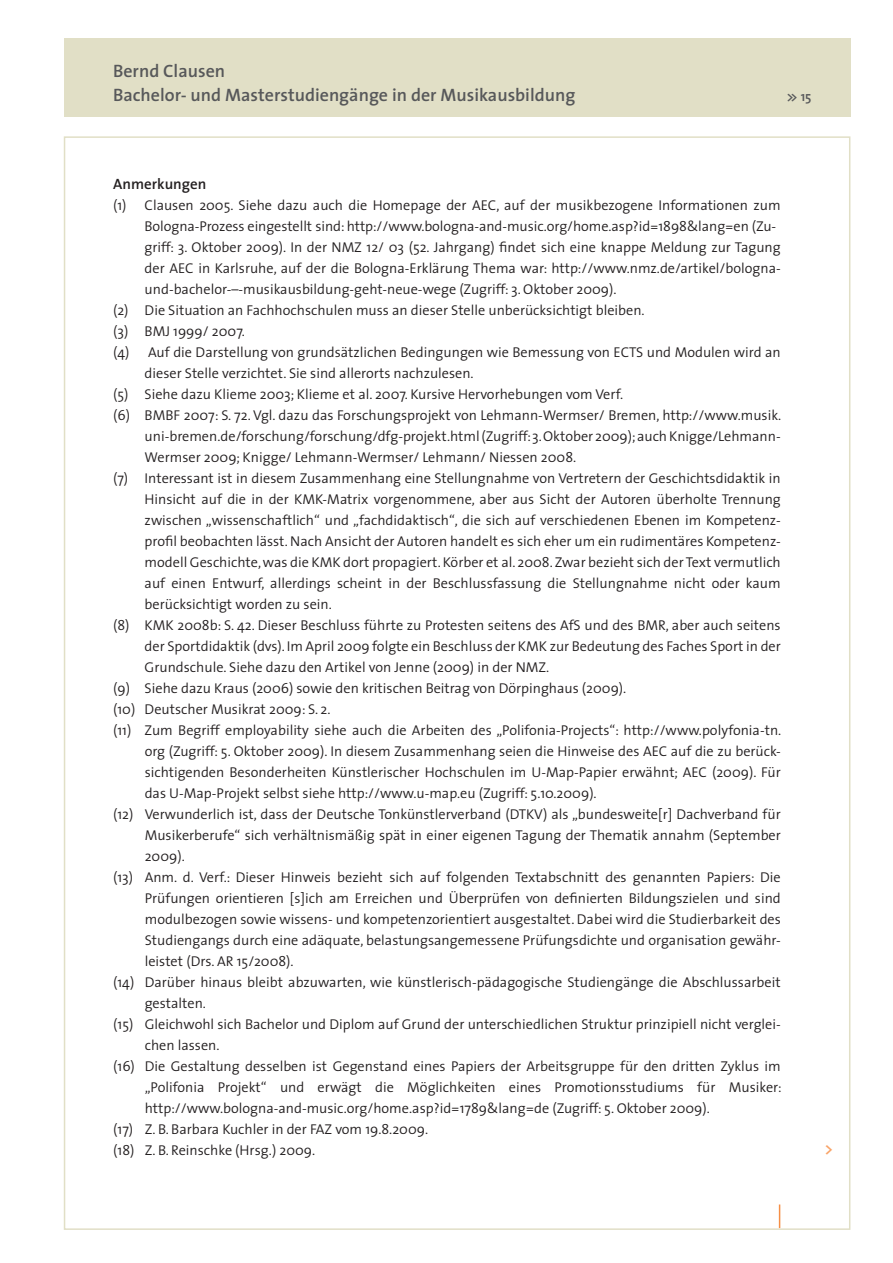
<style>
.page{position:relative;width:893px;height:1263px;background:#fff}
.page>*{position:absolute;margin:0;border:0;box-sizing:border-box;transform-origin:0 0}
.t1{font:600 18px/24px "The Sans";color:#57585a}
.t2{font:600 16.5px "The Sans";color:#f9a367}
.t3{font:600 15px "The Sans";color:#231f20}
.t4{font:300 14.25px "The Sans";color:#231f20}
.t5{font:600 13.5px "The Sans";color:#57585a}
</style>
<div class="page">
<svg style="left:779px;top:1204px;width:1px;height:24px"></svg>
<div style="left:64px;top:38px;width:786px;height:79px;background:#e1dfc6"></div>
<p class="t1" style="left:113px;top:59px;width:399px">P ter Wicke<br>Populäre Musik in d B ndesrepublik Deutschland</p>
<p class="t1" style="left:113px;top:59px;width:464px">Bernd Clausen<br>Bachelor- und Masterstudiengänge in der Musikausbildung</p>
<p class="t5" style="left:787px;top:88px;width:26px">&gt;&gt; 15</p>
<p class="t5" style="left:801px;top:88px;width:21px">015</p>
<p class="t3" style="left:113px;top:174px;width:95px">Anmerkungen</p>
<p class="t4" style="left:113px;top:196px;width:669px">(1) Clausen 2005. Siehe dazu auch die Homepage der AEC, auf der musikbezogene Informationen zum</p>
<p class="t4" style="left:145px;top:217px;width:633px">Bologna-Prozess eingestellt sind: http://www.bologna-and-music.org/home.asp?id=1898&amp;lang=en (Zu-</p>
<p class="t4" style="left:145px;top:238px;width:638px">griff: 3. Oktober 2009). In der NMZ 12/ 03 (52. Jahrgang) findet sich eine knappe Meldung zur Tagung</p>
<p class="t4" style="left:145px;top:259px;width:638px">der AEC in Karlsruhe, auf der die Bologna-Erklärung Thema war: http://www.nmz.de/artikel/bologna-</p>
<p class="t4" style="left:145px;top:280px;width:473px">und-bachelor-–-musikausbildung-geht-neue-wege (Zugriff: 3. Oktober 2009).</p>
<p class="t4" style="left:113px;top:301px;width:533px">(2) Die Situation an Fachhochschulen muss an dieser Stelle unberücksichtigt bleiben.</p>
<p class="t4" style="left:113px;top:322px;width:133px">(3) BMJ 1999/ 2007.</p>
<p class="t4" style="left:113px;top:343px;width:669px">(4) Auf die Darstellung von grundsätzlichen Bedingungen wie Bemessung von ECTS und Modulen wird an</p>
<p class="t4" style="left:145px;top:364px;width:331px">dieser Stelle verzichtet. Sie sind allerorts nachzulesen.</p>
<p class="t4" style="left:113px;top:385px;width:511px">(5) Siehe dazu Klieme 2003; Klieme et al. 2007. Kursive Hervorhebungen vom Verf.</p>
<p class="t4" style="left:113px;top:406px;width:670px">(6) BMBF 2007: S. 72. Vgl. dazu das Forschungsprojekt von Lehmann-Wermser/ Bremen, http://www.musik.</p>
<p class="t4" style="left:145px;top:427px;width:638px">uni-bremen.de/forschung/forschung/dfg-projekt.html (Zugriff: 3. Oktober 2009); auch Knigge/Lehmann-</p>
<p class="t4" style="left:145px;top:448px;width:433px">Wermser 2009; Knigge/ Lehmann-Wermser/ Lehmann/ Niessen 2008.</p>
<p class="t4" style="left:113px;top:469px;width:669px">(7) Interessant ist in diesem Zusammenhang eine Stellungnahme von Vertretern der Geschichtsdidaktik in</p>
<p class="t4" style="left:145px;top:490px;width:638px">Hinsicht auf die in der KMK-Matrix vorgenommene, aber aus Sicht der Autoren überholte Trennung</p>
<p class="t4" style="left:145px;top:511px;width:638px">zwischen „wissenschaftlich“ und „fachdidaktisch“, die sich auf verschiedenen Ebenen im Kompetenz-</p>
<p class="t4" style="left:145px;top:532px;width:638px">profil beobachten lässt. Nach Ansicht der Autoren handelt es sich eher um ein rudimentäres Kompetenz-</p>
<p class="t4" style="left:145px;top:553px;width:638px">modell Geschichte, was die KMK dort propagiert. Körber et al. 2008. Zwar bezieht sich der Text vermutlich</p>
<p class="t4" style="left:145px;top:574px;width:638px">auf einen Entwurf, allerdings scheint in der Beschlussfassung die Stellungnahme nicht oder kaum</p>
<p class="t4" style="left:145px;top:595px;width:189px">berücksichtigt worden zu sein.</p>
<p class="t4" style="left:113px;top:616px;width:669px">(8) KMK 2008b: S. 42. Dieser Beschluss führte zu Protesten seitens des AfS und des BMR, aber auch seitens</p>
<p class="t4" style="left:145px;top:637px;width:638px">der Sportdidaktik (dvs). Im April 2009 folgte ein Beschluss der KMK zur Bedeutung des Faches Sport in der</p>
<p class="t4" style="left:145px;top:658px;width:406px">Grundschule. Siehe dazu den Artikel von Jenne (2009) in der NMZ.</p>
<p class="t4" style="left:113px;top:679px;width:515px">(9) Siehe dazu Kraus (2006) sowie den kritischen Beitrag von Dörpinghaus (2009).</p>
<p class="t4" style="left:113px;top:700px;width:219px">(10) Deutscher Musikrat 2009: S. 2.</p>
<p class="t4" style="left:113px;top:721px;width:670px">(11) Zum Begriff employability siehe auch die Arbeiten des „Polifonia-Projects“: http://www.polyfonia-tn.</p>
<p class="t4" style="left:145px;top:742px;width:638px">org (Zugriff: 5. Oktober 2009). In diesem Zusammenhang seien die Hinweise des AEC auf die zu berück-</p>
<p class="t4" style="left:145px;top:763px;width:638px">sichtigenden Besonderheiten Künstlerischer Hochschulen im U-Map-Papier erwähnt; AEC (2009). Für</p>
<p class="t4" style="left:145px;top:784px;width:453px">das U-Map-Projekt selbst siehe http://www.u-map.eu (Zugriff: 5.10.2009).</p>
<p class="t4" style="left:113px;top:805px;width:669px">(12) Verwunderlich ist, dass der Deutsche Tonkünstlerverband (DTKV) als „bundesweite[r] Dachverband für</p>
<p class="t4" style="left:145px;top:826px;width:638px">Musikerberufe“ sich verhältnismäßig spät in einer eigenen Tagung der Thematik annahm (September</p>
<p class="t4" style="left:145px;top:847px;width:42px">2009).</p>
<p class="t4" style="left:113px;top:868px;width:669px">(13) Anm. d. Verf.: Dieser Hinweis bezieht sich auf folgenden Textabschnitt des genannten Papiers: Die</p>
<p class="t4" style="left:145px;top:889px;width:638px">Prüfungen orientieren [s]ich am Erreichen und Überprüfen von definierten Bildungszielen und sind</p>
<p class="t4" style="left:145px;top:910px;width:638px">modulbezogen sowie wissens- und kompetenzorientiert ausgestaltet. Dabei wird die Studierbarkeit des</p>
<p class="t4" style="left:145px;top:931px;width:638px">Studiengangs durch eine adäquate, belastungsangemessene Prüfungsdichte und organisation gewähr-</p>
<p class="t4" style="left:145px;top:952px;width:150px">leistet (Drs. AR 15/2008).</p>
<p class="t4" style="left:113px;top:973px;width:669px">(14) Darüber hinaus bleibt abzuwarten, wie künstlerisch-pädagogische Studiengänge die Abschlussarbeit</p>
<p class="t4" style="left:145px;top:994px;width:63px">gestalten.</p>
<p class="t4" style="left:113px;top:1015px;width:669px">(15) Gleichwohl sich Bachelor und Diplom auf Grund der unterschiedlichen Struktur prinzipiell nicht verglei-</p>
<p class="t4" style="left:145px;top:1036px;width:76px">chen lassen.</p>
<p class="t4" style="left:113px;top:1057px;width:669px">(16) Die Gestaltung desselben ist Gegenstand eines Papiers der Arbeitsgruppe für den dritten Zyklus im</p>
<p class="t4" style="left:145px;top:1078px;width:638px">„Polifonia Projekt“ und erwägt die Möglichkeiten eines Promotionsstudiums für Musiker:</p>
<p class="t4" style="left:145px;top:1099px;width:567px">http://www.bologna-and-music.org/home.asp?id=1789&amp;lang=de (Zugriff: 5. Oktober 2009).</p>
<p class="t4" style="left:113px;top:1120px;width:316px">(17) Z. B. Barbara Kuchler in der FAZ vom 19.8.2009.</p>
<p class="t4" style="left:113px;top:1141px;width:203px">(18) Z. B. Reinschke (Hrsg.) 2009.</p>
<p class="t2" style="left:825px;top:1138px;width:10px">&gt;</p>
</div>
